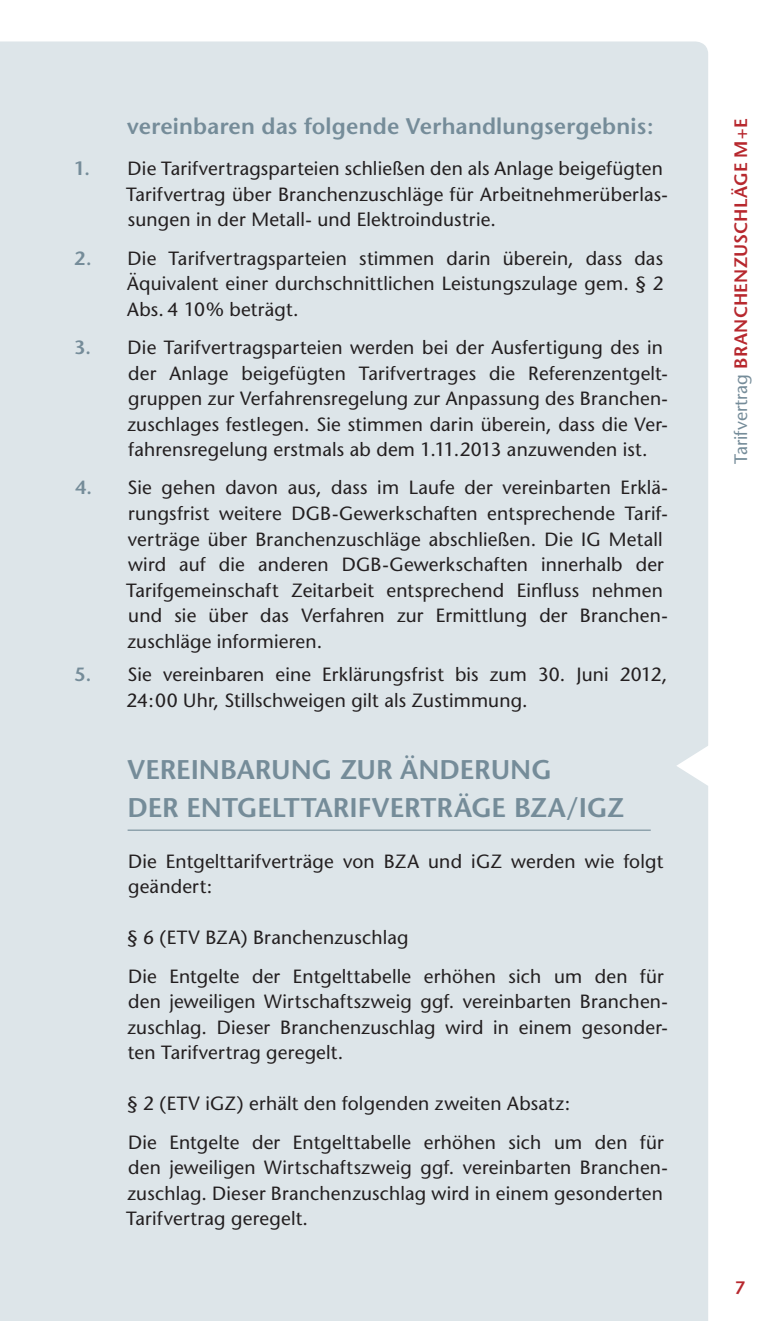
<style>
.page{position:relative;width:772px;height:1321px;background:#fff}
.page>*{position:absolute;margin:0;border:0;box-sizing:border-box;transform-origin:0 0}
.t1{font:600 27px "Stone Sans";color:#758c99}
.t2{font:600 22.5px "Stone Sans";letter-spacing:.01em;color:#758c99}
.t3{font:19.12px/25.4px "Stone Sans";letter-spacing:.01em;color:#231f20}
.t4{font:600 18px "Stone Sans";letter-spacing:.015em;color:#b7282e}
.s1{font-weight:600;color:#758c99}
.s2{font-weight:400;color:#758c99}
</style>
<div class="page">
<div style="left:0;top:41px;width:708px;height:1279px;background:#dde5e9"></div>
<hr style="left:128px;top:829px;width:523px;height:1px;background:#758c99">
<svg style="left:676px;top:743px;width:32px;height:45px"></svg>
<p class="t2" style="left:127px;top:112px;width:528px">vereinbaren das folgende Verhandlungsergebnis:</p>
<p class="t3" style="left:126px;top:156px;width:543px;text-indent:-52px"><span class="s1">1.</span> Die Tarifvertragsparteien schließen den als Anlage beigefügten<br>Tarifvertrag über Branchenzuschläge für Arbeitnehmerüberlas&shy;sungen in der Metall- und Elektroindustrie.</p>
<p class="t3" style="left:127px;top:245px;width:538px;text-align:justify;text-indent:-53px"><span class="s1">2.</span> Die Tarifvertragsparteien stimmen darin überein, dass das Äquivalent einer durchschnittlichen Leistungszulage gem. § 2<br>Abs. 4 10% beträgt.</p>
<p class="t3" style="left:127px;top:334px;width:542px;text-indent:-53px"><span class="s1">3.</span> Die Tarifvertragsparteien werden bei der Ausfertigung des in der Anlage beigefügten Tarifvertrages die Referenzentgelt&shy;gruppen zur Verfahrensregelung zur Anpassung des Branchen&shy;zuschlages festlegen. Sie stimmen darin überein, dass die Ver&shy;fahrensregelung erstmals ab dem 1.11.2013 anzuwenden ist.</p>
<p class="t3" style="left:126px;top:475px;width:543px;text-indent:-51px"><span class="s1">4.</span> Sie gehen davon aus, dass im Laufe der vereinbarten Erklä&shy;rungsfrist weitere DGB-Gewerkschaften entsprechende Tarif&shy;verträge über Branchenzuschläge abschließen. Die IG Metall wird auf die anderen DGB-Gewerkschaften innerhalb der Tarifgemeinschaft Zeitarbeit entsprechend Einfluss nehmen und sie über das Verfahren zur Ermittlung der Branchen&shy;zuschläge informieren.</p>
<p class="t3" style="left:127px;top:661px;width:542px;text-indent:-52px"><span class="s1">5.</span> Sie vereinbaren eine Erklärungsfrist bis zum 30. Juni 2012,<br>24:00 Uhr, Stillschweigen gilt als Zustimmung.</p>
<h1 class="t1" style="left:51px;top:752px;width:49px">V</h1>
<h1 class="t1" style="left:145px;top:752px;width:146px">ereinbarung</h1>
<h1 class="t1" style="left:340px;top:752px;width:171px">zu r Än derung</h1>
<h1 class="t1" style="left:128px;top:790px;width:77px">der Entg</h1>
<h1 class="t1" style="left:257px;top:790px;width:368px">elttarifverträg e BZA/iGZ</h1>
<p class="t3" style="left:128px;top:848px;width:537px">Die Entgelttarifverträge von BZA und iGZ werden wie folgt geändert:</p>
<p class="t3" style="left:128px;top:918px;width:538px;line-height:38.2px">§ 6 (ETV BZA) Branchenzuschlag<br>Die Entgelte der Entgelttabelle erhöhen sich um den für</p>
<p class="t3" style="left:127px;top:988px;width:542px;text-align:justify">den jeweiligen Wirtschaftszweig ggf. vereinbarten Branchen&shy;zuschlag. Dieser Branchenzuschlag wird in einem gesonder&shy;ten Tarifvertrag geregelt.</p>
<p class="t3" style="left:128px;top:1084px;width:538px;line-height:38.2px">§ 2 (ETV iGZ) erhält den folgenden zweiten Absatz:<br>Die Entgelte der Entgelttabelle erhöhen sich um den für</p>
<p class="t3" style="left:126px;top:1154px;width:543px">den jeweiligen Wirtschaftszweig ggf. vereinbarten Branchen&shy;zuschlag. Dieser Branchenzuschlag wird in einem gesonderten<br>Tarifvertrag geregelt.</p>
<p class="t4" style="left:730px;top:464px;width:345px;rotate:-90deg"><span class="s2">Tarifvertrag</span> Branch enzuschlÄGE M+E</p>
<p class="t4" style="left:735px;top:1276px;width:12px">7</p>
</div>
